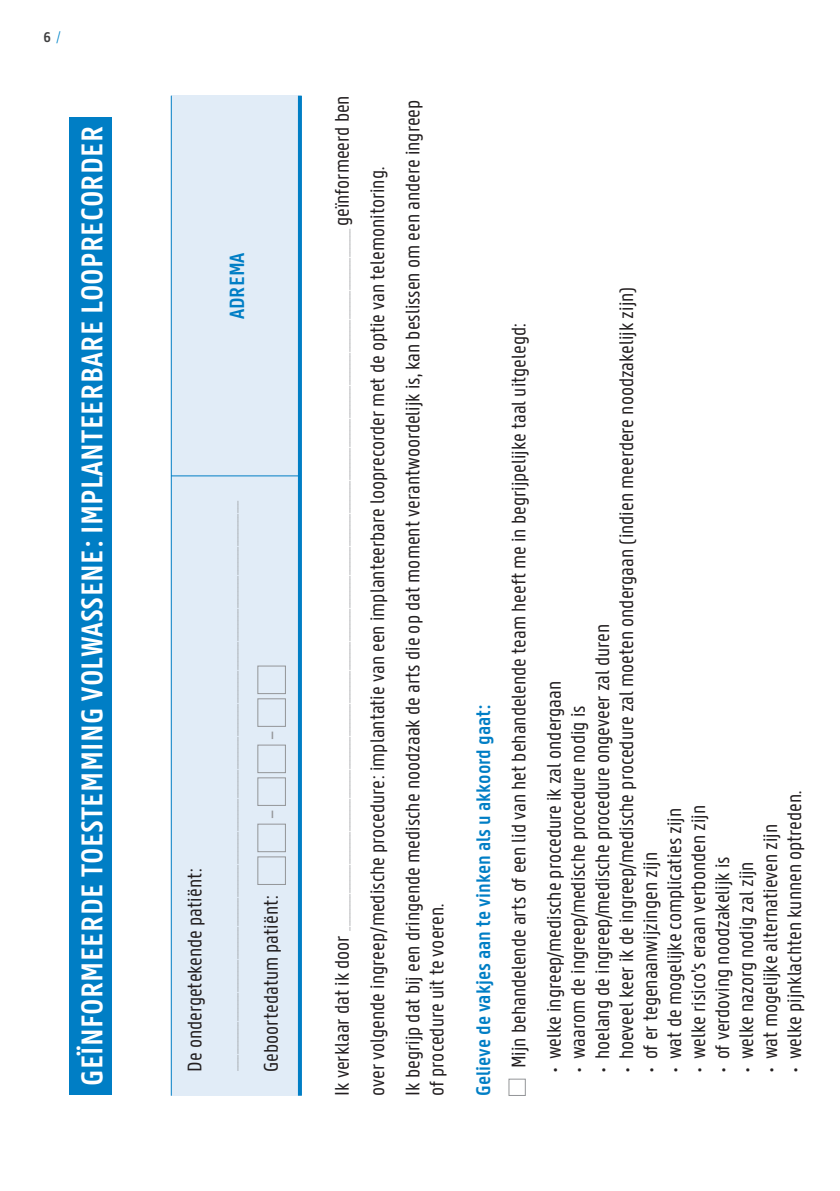
<style>
.page{position:relative;width:840px;height:1191px;background:#fff}
.page>*{position:absolute;margin:0;border:0;box-sizing:border-box;transform-origin:0 0}
.t1{font:600 32px "U Gent Panno Text";letter-spacing:.01em;color:#fff}
.t2{font:600 22px "U Gent Panno Text";color:#007ec5}
.t3{font:21px/35.4px "U Gent Panno Text";color:#231f20}
.t4{font:600 21px "U Gent Panno Text";color:#007ec5}
.t5{font:21px "U Gent Panno Text";color:#939598}
.t6{font:600 15px "U Gent Panno Text";color:#3e3e3f}
.t7{font:300 12px "U Gent Panno Text";color:#939598}
.s1{font-weight:300;color:#0085c9}
.s2{font-weight:400;font-size:21px;color:#231f20}
.s3{font-size:16px}
</style>
<div class="page">
<div style="left:171px;top:95px;width:129px;height:1000px;background:#e1ecf7"></div>
<div style="left:69px;top:117px;width:42px;height:978px;background:#007ec5"></div>
<hr style="left:171px;top:96px;width:1px;height:999px;background:#007ec5">
<div style="left:257px;top:856px;width:29px;height:29px;border:1px solid #939598"></div>
<div style="left:257px;top:823px;width:29px;height:29px;border:1px solid #939598"></div>
<div style="left:257px;top:777px;width:29px;height:29px;border:1px solid #939598"></div>
<div style="left:257px;top:744px;width:29px;height:29px;border:1px solid #939598"></div>
<div style="left:257px;top:698px;width:29px;height:29px;border:1px solid #939598"></div>
<div style="left:257px;top:665px;width:29px;height:29px;border:1px solid #939598"></div>
<svg style="left:298px;top:96px;width:4px;height:999px;background:#037fc5"></svg>
<div style="left:508px;top:1078px;width:17px;height:17px;border:1px solid #939598"></div>
<hr style="left:171px;top:475px;width:129px;height:1px;background:#007ec5">
<p class="t6" style="left:44px;top:28px;width:18px">6 <span class="s1">/</span></p>
<h1 class="t1" style="left:72px;top:1086px;width:961px;rotate:-90deg">GEÏNFORMEERDE TOESTEMMING VOLWASSENE: IMPLANTEERBARE LOOPRECORDER</h1>
<p class="t2" style="left:223px;top:319px;width:68px;rotate:-90deg">ADREMA</p>
<p class="t3" style="left:177px;top:1071px;width:205px;rotate:-90deg">De ondergetekende patiënt:</p>
<p class="t7" style="left:226px;top:1071px;width:571px;rotate:-90deg">__________________________________________________________________________________________________________________________________________</p>
<p class="t5" style="left:258px;top:740px;width:11px;rotate:-90deg">–</p>
<p class="t5" style="left:258px;top:819px;width:11px;rotate:-90deg">–</p>
<p class="t3" style="left:253px;top:1071px;width:178px;rotate:-90deg">Geboortedatum patiënt:</p>
<p class="t7" style="left:337px;top:1095px;width:1002px;rotate:-90deg"><span class="s2">Ik verklaar dat ik door</span> __________________________________________________________________________________________________________________________________________________________________________ <span class="s2">geïnformeerd ben</span></p>
<p class="t3" style="left:359px;top:1095px;width:997px;rotate:-90deg">over volgende ingreep/medische procedure: implantatie van een implanteerbare looprecorder met de optie van telemonitoring.<br>Ik begrijp dat bij een dringende medische noodzaak de arts die op dat moment verantwoordelijk is, kan beslissen om een andere ingreep</p>
<p class="t3" style="left:418px;top:1095px;width:193px;rotate:-90deg">of procedure uit te voeren.</p>
<p class="t4" style="left:470px;top:1095px;width:392px;rotate:-90deg">Gelieve de vakjes aan te vinken als u akkoord gaat:</p>
<p class="t3" style="left:500px;top:1068px;width:746px;rotate:-90deg">Mijn behandelende arts of een lid van het behandelende team heeft me in begrijpelijke taal uitgelegd:</p>
<p class="t3" style="left:608px;top:1071px;width:786px;rotate:-90deg"><span class="s3">•</span> hoeveel keer ik de ingreep/medische procedure zal moeten ondergaan (indien meerdere noodzakelijk zijn)</p>
<p class="t3" style="left:584px;top:1071px;width:450px;rotate:-90deg"><span class="s3">•</span> hoelang de ingreep/medische procedure ongeveer zal duren</p>
<p class="t3" style="left:536px;top:1071px;width:393px;rotate:-90deg"><span class="s3">•</span> welke ingreep/medische procedure ik zal ondergaan</p>
<p class="t3" style="left:560px;top:1071px;width:368px;rotate:-90deg"><span class="s3">•</span> waarom de ingreep/medische procedure nodig is</p>
<p class="t3" style="left:776px;top:1071px;width:283px;rotate:-90deg"><span class="s3">•</span> welke pijnklachten kunnen optreden.</p>
<p class="t3" style="left:656px;top:1071px;width:265px;rotate:-90deg"><span class="s3">•</span> wat de mogelijke complicaties zijn</p>
<p class="t3" style="left:680px;top:1071px;width:268px;rotate:-90deg"><span class="s3">•</span> welke risico’s eraan verbonden zijn</p>
<p class="t3" style="left:752px;top:1071px;width:249px;rotate:-90deg"><span class="s3">•</span> wat mogelijke alternatieven zijn</p>
<p class="t3" style="left:632px;top:1071px;width:221px;rotate:-90deg"><span class="s3">•</span> of er tegenaanwijzingen zijn</p>
<p class="t3" style="left:704px;top:1071px;width:217px;rotate:-90deg"><span class="s3">•</span> of verdoving noodzakelijk is</p>
<p class="t3" style="left:728px;top:1071px;width:212px;rotate:-90deg"><span class="s3">•</span> welke nazorg nodig zal zijn</p>
</div>
